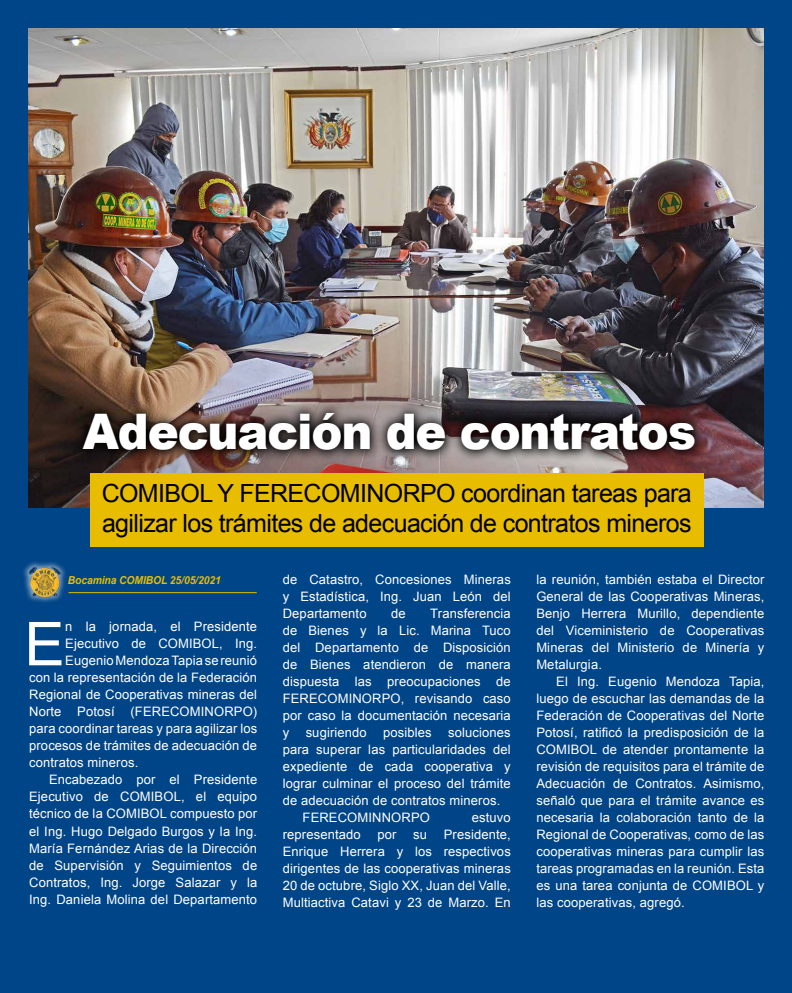
<style>
.page{position:relative;width:792px;height:993px;background:#fff}
.page>*{position:absolute;margin:0;border:0;box-sizing:border-box;transform-origin:0 0}
.t1{font:60.5px "Arial";color:#fff}
.t2{font:900 49px "Arial";letter-spacing:-.025em;color:#fff;scale:.95 1}
.t3{font:25px/30px "Arial";letter-spacing:-.025em;color:#000}
.t4{font:13px/17px "Arial";letter-spacing:.01em;color:#fff;text-align:justify}
.t5{font:italic 700 11px "Arial";letter-spacing:-.01em;color:#e8bd00;scale:.94 1}
</style>
<div class="page">
<div style="left:0;top:0;width:792px;height:992px;background:#004587"></div>
<img style="left:28px;top:28px;width:736px;height:479px">
<hr style="left:69px;top:592px;width:188px;height:1px;background:#e8bd00">
<div style="left:22px;top:559px;width:46px;height:45px;background:#fff;opacity:.63"></div>
<img style="left:28px;top:566px;width:34px;height:31px">
<img style="left:71px;top:401px;width:635px;height:61px">
<div style="left:91px;top:472px;width:613px;height:74px;background:#e8bd00"></div>
<h2 class="t2" style="left:83px;top:396px;width:647px">Adecuación de contratos</h2>
<h3 class="t3" style="left:102px;top:478px;width:592px">COMIBOL Y FERECOMINORPO coordinan tareas para agilizar los trámites de adecuación de contratos mineros</h3>
<p class="t5" style="left:68px;top:573px;width:164px">Bocamina COMIBOL 25/05/2021</p>
<h1 class="t1" style="left:24px;top:604px;width:42px">E</h1>
<p class="t4" style="left:65px;top:618px;width:193px">n la jornada, el Presidente</p>
<p class="t4" style="left:65px;top:635px;width:193px">Ejecutivo de COMIBOL, Ing.</p>
<p class="t4" style="left:65px;top:652px;width:193px">Eugenio Mendoza Tapia se reunió</p>
<p class="t4" style="left:29px;top:669px;width:230px">con la representación de la Federación</p>
<p class="t4" style="left:29px;top:686px;width:230px">Regional de Cooperativas mineras del</p>
<p class="t4" style="left:29px;top:703px;width:230px">Norte Potosí (FERECOMINORPO)</p>
<p class="t4" style="left:29px;top:720px;width:230px">para coordinar tareas y para agilizar los</p>
<p class="t4" style="left:29px;top:737px;width:230px">procesos de trámites de adecuación de</p>
<p class="t4" style="left:29px;top:754px;width:111px">contratos mineros.</p>
<p class="t4" style="left:49px;top:771px;width:210px">Encabezado por el Presidente</p>
<p class="t4" style="left:29px;top:788px;width:230px">Ejecutivo de COMIBOL, el equipo</p>
<p class="t4" style="left:29px;top:805px;width:230px">técnico de la COMIBOL compuesto por</p>
<p class="t4" style="left:29px;top:822px;width:230px">el Ing. Hugo Delgado Burgos y la Ing.</p>
<p class="t4" style="left:29px;top:839px;width:230px">María Fernández Arias de la Dirección</p>
<p class="t4" style="left:29px;top:856px;width:230px">de Supervisión y Seguimientos de</p>
<p class="t4" style="left:29px;top:873px;width:230px">Contratos, Ing. Jorge Salazar y la</p>
<p class="t4" style="left:29px;top:890px;width:230px">Ing. Daniela Molina del Departamento</p>
<p class="t4" style="left:283px;top:571px;width:230px">de Catastro, Concesiones Mineras y Estadística, Ing. Juan León del Departamento</p>
<p class="t4" style="left:283px;top:605px;width:230px;text-indent:148px">Transferencia de Bienes y la Lic. Marina Tuco del Departamento de Disposición de Bienes atendieron de manera dispuesta las preocupaciones de FERECOMINORPO, revisando caso por caso la documentación necesaria y</p>
<p class="t4" style="left:391px;top:605px;width:16px">de</p>
<p class="t4" style="left:306px;top:724px;width:63px">sugiriendo</p>
<p class="t4" style="left:383px;top:724px;width:50px">posibles</p>
<p class="t4" style="left:448px;top:724px;width:64px">soluciones</p>
<p class="t4" style="left:283px;top:741px;width:230px">para superar las particularidades del</p>
<p class="t4" style="left:283px;top:758px;width:230px">expediente de cada cooperativa y</p>
<p class="t4" style="left:283px;top:775px;width:230px">lograr culminar el proceso del trámite</p>
<p class="t4" style="left:283px;top:792px;width:219px">de adecuación de contratos mineros.</p>
<p class="t4" style="left:303px;top:809px;width:129px">FERECOMINNORPO</p>
<p class="t4" style="left:472px;top:809px;width:40px">estuvo</p>
<p class="t4" style="left:283px;top:826px;width:80px">representado</p>
<p class="t4" style="left:377px;top:826px;width:21px">por</p>
<p class="t4" style="left:413px;top:826px;width:15px">su</p>
<p class="t4" style="left:283px;top:826px;width:230px;text-indent:161px">Presidente, Enrique Herrera y los respectivos dirigentes de las cooperativas mineras 20 de octubre, Siglo XX, Juan del Valle, Multiactiva Catavi y 23 de Marzo. En</p>
<p class="t4" style="left:536px;top:570px;width:230px">la reunión, también estaba el Director General de las Cooperativas Mineras, Benjo Herrera Murillo, dependiente del Viceministerio de Cooperativas Mineras del Ministerio de Minería y Metalurgia.</p>
<p class="t4" style="left:536px;top:672px;width:230px;text-indent:20px">El Ing. Eugenio Mendoza Tapia, luego de escuchar las demandas de la Federación de Cooperativas del Norte Potosí, ratificó la predisposición de la COMIBOL de atender prontamente la revisión de requisitos para el trámite de Adecuación de Contratos. Asimismo, señaló que para el trámite avance es necesaria la colaboración tanto de la Regional de Cooperativas, como de las cooperativas mineras para cumplir las tareas programadas en la reunión. Esta es una tarea conjunta de COMIBOL y las cooperativas, agregó.</p>
</div>
